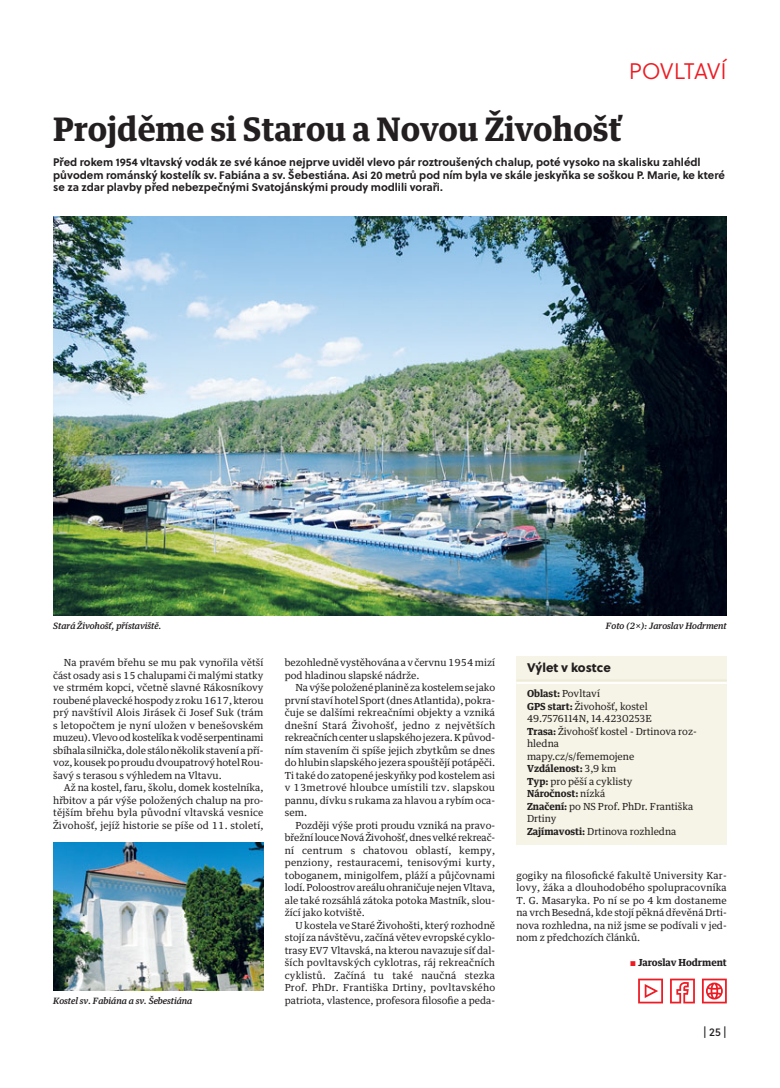
<style>
.page{position:relative;width:780px;height:1088px;background:#fff}
.page>*{position:absolute;margin:0;border:0;box-sizing:border-box;transform-origin:0 0}
.t1{font:700 32.5px "Guardian Text Egyp";color:#231f20}
.t2{font:22.5px "Soleil Lt";letter-spacing:-.02em;color:#ed1c24}
.t3{font:12.5px "Soleil Xb";color:#231f20}
.t4{font:11.25px "Soleil Bk";color:#231f20}
.t5{font:700 11px/12.5px "Soleil";color:#231f20}
.t6{font:9.75px/12.5px "Guardian Text Egyp";color:#231f20;text-align:justify}
.t7{font:700 9.75px "Guardian Text Egyp";color:#231f20}
.t8{font:italic 500 8.75px "Guardian Text Egyp";color:#231f20}
.s1{font-weight:700}
.s2{font-family:"Soleil Bk";font-weight:400;font-size:9.62px;color:#ed1c24}
</style>
<div class="page">
<svg style="left:638px;top:978px;width:25px;height:25px"></svg>
<svg style="left:670px;top:978px;width:24px;height:25px"></svg>
<svg style="left:702px;top:978px;width:24px;height:25px"></svg>
<img style="left:53px;top:216px;width:673px;height:399px">
<img style="left:53px;top:842px;width:210px;height:149px">
<div style="left:516px;top:657px;width:210px;height:188px;background:#f6f4e6"></div>
<hr style="left:516px;top:679px;width:210px;height:2px;background:#edead8">
<hr style="left:516px;top:682px;width:210px;height:2px;background:#fff">
<h2 class="t2" style="left:628px;top:58px;width:99px">POVLTAVÍ</h2>
<h1 class="t1" style="left:53px;top:114px;width:570px">Projděme si Starou a Novou Živohošť</h1>
<p class="t5" style="left:53px;top:157px;width:673px">Před rokem 1954 vltavský vodák ze své kánoe nejprve uviděl vlevo pár roztroušených chalup, poté vysoko na skalisku zahlédl původem románský kostelík sv. Fabiána a sv. Šebestiána. Asi 20 metrů pod ním byla ve skále jeskyňka se soškou P. Marie, ke které se za zdar plavby před nebezpečnými Svatojánskými proudy modlili voraři.</p>
<p class="t8" style="left:53px;top:622px;width:110px">Stará Živohošť, přístaviště.</p>
<p class="t8" style="left:606px;top:622px;width:122px">Foto (2×): Jaroslav Hodrment</p>
<p class="t6" style="left:53px;top:657px;width:212px;text-indent:11px">Na pravém břehu se mu pak vynořila větší část osady asi s 15 chalupami či malými statky ve strmém kopci, včetně slavné Rákosníkovy roubené plavecké hospody z roku 1617, kterou prý navštívil Alois Jirásek či Josef Suk (trám s letopočtem je nyní uložen v benešovském muzeu). Vlevo od kostelíka k vodě serpentinami sbíhala silnička, dole stálo několik stavení a pří&shy;voz, kousek po proudu dvoupatrový hotel Rou&shy;šavý s terasou s výhledem na Vltavu.</p>
<p class="t6" style="left:53px;top:782px;width:212px;text-indent:11px">Až na kostel, faru, školu, domek kostelníka, hřbitov a pár výše položených chalup na pro&shy;tějším břehu byla původní vltavská vesnice Živohošť, jejíž historie se píše od 11. století,</p>
<p class="t8" style="left:53px;top:997px;width:141px">Kostel sv. Fabiána a sv. Šebestiána</p>
<p class="t6" style="left:285px;top:657px;width:212px">bezohledně vystěhována a v červnu 1954 mizí pod hladinou slapské nádrže.</p>
<p class="t6" style="left:285px;top:682px;width:212px;text-indent:11px">Na výše položené planině za kostelem se jako první staví hotel Sport (dnes Atlantida), pokra&shy;čuje se dalšími rekreačními objekty a vzniká dnešní Stará Živohošť, jedno z největších rekreač ních center u slapského jezera. K původ&shy;ním stavením či spíše jejich zbytkům se dnes do hlubin slapského jezera spouštějí potápěči.<br>Ti také do zatopené jeskyňky pod kostelem asi v 13metrové hloubce umístili tzv. slapskou pannu, dívku s rukama za hlavou a rybím oca&shy;sem.</p>
<p class="t6" style="left:285px;top:820px;width:212px;text-indent:11px">Později výše proti proudu vzniká na pravo&shy;břežní louce Nová Živohošť, dnes velké rekreač - ní centrum s chatovou oblastí, kempy, penziony, restauracemi, tenisovými kurty, toboganem, minigolfem, pláží a půjčovnami lodí. Poloostrov areálu ohraničuje nejen Vltava, ale také rozsáhlá zátoka potoka Mastník, slou&shy;žící jako kotviště.</p>
<p class="t6" style="left:285px;top:920px;width:212px;text-indent:11px">U kostela ve Staré Živohošti, který rozhodně stojí za návštěvu, začíná větev evropské cyklo&shy;trasy EV7 Vltavská, na kterou navazuje síť dal&shy;ších povltavských cyklotras, ráj rekreačních cyklistů. Začíná tu také naučná stezka Prof. PhDr. Františka Drtiny, povltavského patriota, vlastence, profesora filosofie a peda-</p>
<p class="t3" style="left:527px;top:663px;width:85px">Výlet v kostce</p>
<p class="t6" style="left:527px;top:688px;width:171px;text-align:left"><span class="s1">Oblast:</span> Povltaví<br><span class="s1">GPS start:</span> Živohošť, kostel<br>49.7576114N, 14.4230253E<br><span class="s1">Trasa:</span> Živohošť kostel - Drtinova roz&shy;hledna<br>mapy.cz/s/fememojene<br><span class="s1">Vzdálenost:</span> 3,9 km<br><span class="s1">Typ:</span> pro pěší a cyklisty<br><span class="s1">Náročnost:</span> nízká<br><span class="s1">Značení:</span> po NS Prof. PhDr. Františka<br>Drtiny<br><span class="s1">Zajímavosti:</span> Drtinova rozhledna</p>
<p class="t6" style="left:516px;top:870px;width:212px">gogiky na filosofické fakultě University Kar - lovy, žáka a dlouhodobého spolupracovníka T. G. Masaryka. Po ní se po 4 km dostaneme na vrch Besedná, kde stojí pěkná dřevěná Drti&shy;nova rozhledna, na niž jsme se podívali v jed&shy;nom z předchozích článků.</p>
<p class="t7" style="left:630px;top:958px;width:98px"><span class="s2">S</span> Jaroslav Hodrment</p>
<p class="t4" style="left:703px;top:1026px;width:25px">| 25|</p>
</div>
